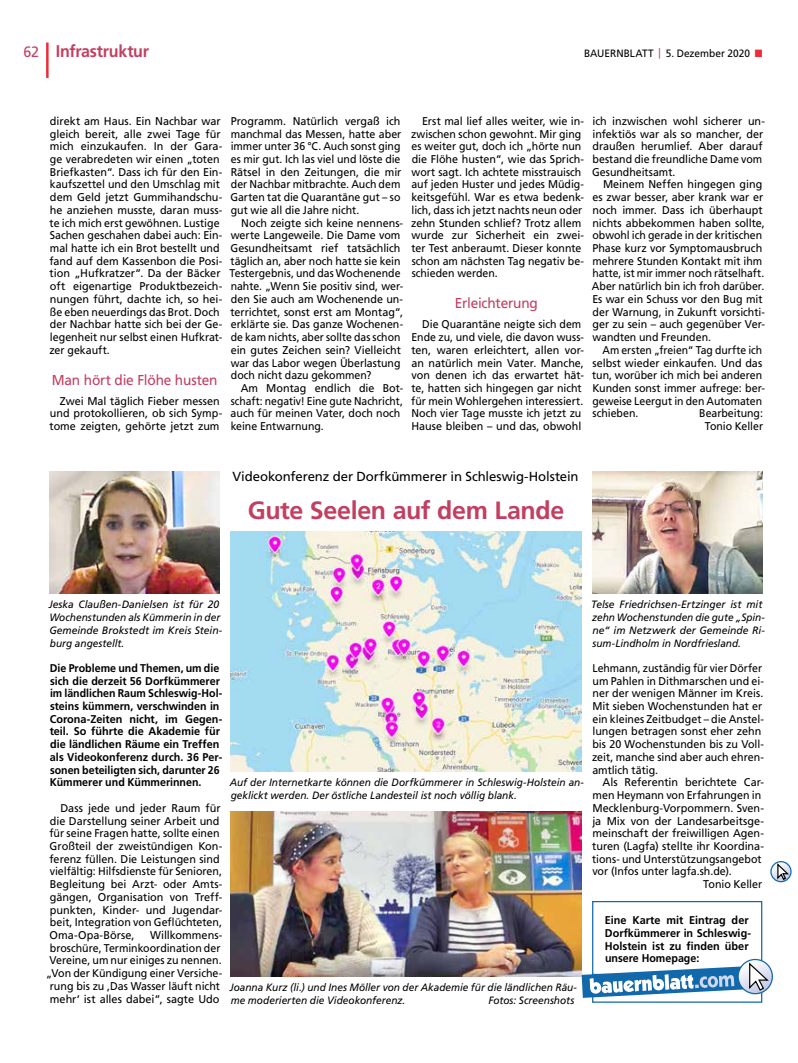
<style>
.page{position:relative;width:798px;height:1063px;background:#fff}
.page>*{position:absolute;margin:0;border:0;box-sizing:border-box;transform-origin:0 0}
.t1{font:700 25px "Frutiger LT Std";letter-spacing:-.015em;color:#c23f61}
.t2{font:700 16.88px "Frutiger LT Std";letter-spacing:-.015em;color:#c23f61;scale:.95 1}
.t3{font:14.38px "Frutiger LT Std";letter-spacing:-.015em;color:#c23f61;scale:.95 1}
.t4{font:13.12px "Frutiger LT Std";letter-spacing:-.005em;color:#000}
.t5{font:11.25px/12.8px "Frutiger LT Std";letter-spacing:-.005em;color:#000;scale:.96 1}
.t6{font:11.25px/12.8px "Frutiger LT Std";letter-spacing:-.005em;color:#000}
.t7{font:11.25px/12.8px "Frutiger LT Std";letter-spacing:-.005em;color:#000;scale:.93 1}
.t8{font:11.25px/12.8px "Frutiger LT Std";letter-spacing:-.005em;color:#000;scale:.94 1}
.t9{font:700 11.25px/12.8px "Frutiger LT Std";color:#000;scale:.95 1}
.t10{font:700 11.25px/12.8px "Frutiger LT Std";color:#000}
.t11{font:11.25px "Frutiger LT Std";letter-spacing:-.005em;color:#000;scale:.95 1}
.t12{font:italic 10.62px/12.8px "Frutiger LT Std";color:#000;scale:.95 1}
.t13{font:italic 10.62px/12.8px "Frutiger LT Std";color:#000}
.t14{font:10.62px "Frutiger LT Std";color:#000;scale:.95 1}
.s1{font-weight:400;font-size:15px}
.s2{color:#c23f61}
.s3{color:#ec2d35}
</style>
<div class="page">
<hr style="left:46px;top:43px;width:3px;height:35px;background:#ec2d35">
<img style="left:50px;top:472px;width:170px;height:122px">
<img style="left:230px;top:812px;width:351px;height:165px">
<img style="left:592px;top:472px;width:170px;height:122px">
<img style="left:230px;top:532px;width:351px;height:240px">
<div style="left:592px;top:901px;width:170px;height:74px;border:1px solid #1168ab"></div>
<div style="left:592px;top:977px;width:170px;height:26px;border:1px solid #1168ab"></div>
<svg style="left:737px;top:959px;width:35px;height:35px"></svg>
<div style="left:737px;top:959px;width:35px;height:35px;border:1px solid #1168ab;border-radius:50%"></div>
<svg style="left:581px;top:961px;width:187px;height:37px"></svg>
<svg style="left:770px;top:862px;width:20px;height:20px"></svg>
<div style="left:770px;top:861px;width:21px;height:21px;border:1px solid #1168ab;border-radius:50%"></div>
<svg style="left:776px;top:862px;width:13px;height:19px"></svg>
<h2 class="t2" style="left:23px;top:41px;width:134px"><span class="s1">62</span> Infrastruktur</h2>
<p class="t14" style="left:584px;top:47px;width:189px">BAUERNBLATT <span class="s2">|</span> 5. Dezember 2020 <span class="s3">■</span></p>
<p class="t5" style="left:230px;top:115px;width:179px;text-align:justify">Programm. Natürlich vergaß ich manchmal das Messen, hatte aber immer unter 36 °C. Auch sonst ging es mir gut. Ich las viel und löste die Rätsel in den Zeitungen, die mir der Nachbar mitbrachte. Auch dem Garten tat die Quarantäne gut – so gut wie all die Jahre nicht.</p>
<p class="t5" style="left:229px;top:216px;width:182px;text-indent:12px">Noch zeigte sich keine nennens&shy;werte Langeweile. Die Dame vom Gesundheitsamt rief tatsächlich täglich an, aber noch hatte sie kein Testergebnis, und das Wochenende nahte. „Wenn Sie positiv sind, wer&shy;den Sie auch am Wochenende un&shy;terrichtet, sonst erst am Montag“, erklärte sie. Das ganze Wochenen&shy;de kam nichts, aber sollte das schon ein gutes Zeichen sein? Vielleicht war das Labor wegen Überlastung doch nicht dazu gekommen?</p>
<p class="t5" style="left:230px;top:382px;width:181px;text-indent:10px">Am Montag endlich die Bot&shy;schaft: negativ! Eine gute Nachricht, auch für meinen Vater, doch noch keine Entwarnung.</p>
<p class="t6" style="left:49px;top:115px;width:174px">direkt am Haus. Ein Nachbar war gleich bereit, alle zwei Tage für mich einzukaufen. In der Gara&shy;ge verabredeten wir einen „toten<br>Briefkasten“. Dass ich für den Ein&shy;kaufszettel und den Umschlag mit dem Geld jetzt Gummihandschu&shy;he anziehen musste, daran muss&shy;te ich mich erst gewöhnen. Lustige<br>Sachen geschahen dabei auch: Ein&shy;mal hatte ich ein Brot bestellt und fand auf dem Kassenbon die Posi&shy;tion „Hufkratzer“. Da der Bäcker oft eigenartige Produktbezeich&shy;nungen führt, dachte ich, so hei&shy;ße eben neuerdings das Brot. Doch der Nachbar hatte sich bei der Ge&shy;legenheit nur selbst einen Hufkrat&shy;zer gekauft.</p>
<p class="t3" style="left:52px;top:371px;width:176px">Man hört die Flöhe husten</p>
<p class="t5" style="left:50px;top:394px;width:181px;text-indent:10px">Zwei Mal täglich Fieber messen und protokollieren, ob sich Symp&shy;tome zeigten, gehörte jetzt zum</p>
<p class="t5" style="left:411px;top:115px;width:182px;text-indent:11px">Erst mal lief alles weiter, wie in&shy;zwischen schon gewohnt. Mir ging es weiter gut, doch ich „hörte nun die Flöhe husten“, wie das Sprich&shy;wort sagt. Ich achtete misstrauisch auf jeden Huster und jedes Müdig&shy;keitsgefühl. War es etwa bedenk&shy;lich, dass ich jetzt nachts neun oder zehn Stunden schlief? Trotz allem wurde zur Sicherheit ein zwei&shy;ter Test anberaumt. Dieser konnte schon am nächsten Tag negativ be&shy;schieden werden.</p>
<p class="t3" style="left:454px;top:295px;width:89px">Erleichterung</p>
<p class="t8" style="left:411px;top:318px;width:185px;text-indent:11px">Die Quarantäne neigte sich dem Ende zu, und viele, die davon wuss&shy;ten, waren erleichtert, allen vor&shy;an natürlich mein Vater. Manche, von denen ich das erwartet hät&shy;te, hatten sich hingegen gar nicht für mein Wohlergehen interessiert.<br>Noch vier Tage musste ich jetzt zu Hause bleiben – und das, obwohl</p>
<p class="t5" style="left:592px;top:115px;width:181px">ich inzwischen wohl sicherer un&shy;infektiös war als so mancher, der draußen herumlief. Aber darauf bestand die freundliche Dame vom<br>Gesundheitsamt.</p>
<p class="t5" style="left:591px;top:178px;width:182px;text-indent:11px">Meinem Neffen hingegen ging es zwar besser, aber krank war er noch immer. Dass ich überhaupt nichts abbekommen haben sollte, obwohl ich gerade in der kritischen<br>Phase kurz vor Symptomausbruch mehrere Stunden Kontakt mit ihm hatte, ist mir immer noch rätselhaft.<br>Aber natürlich bin ich froh darüber.<br>Es war ein Schuss vor den Bug mit der Warnung, in Zukunft vorsichti&shy;ger zu sein – auch gegenüber Ver&shy;wandten und Freunden.</p>
<p class="t7" style="left:592px;top:344px;width:187px;text-indent:10px">Am ersten „freien“ Tag durfte ich selbst wieder einkaufen. Und das tun, worüber ich mich bei anderen<br>Kunden sonst immer aufrege: ber&shy;geweise Leergut in den Automaten schieben.</p>
<p class="t8" style="left:699px;top:407px;width:69px;text-align:center">Bearbeitung:<br>Tonio Keller</p>
<p class="t4" style="left:232px;top:469px;width:347px">Videokonferenz der Dorfkümmerer in Schleswig-Holstein</p>
<h1 class="t1" style="left:247px;top:496px;width:318px">Gute Seelen auf dem Lande</h1>
<p class="t13" style="left:49px;top:598px;width:175px">Jeska Claußen-Danielsen ist für 20<br>Wochenstunden als Kümmerin in der<br>Gemeinde Brokstedt im Kreis Stein&shy;burg angestellt.</p>
<p class="t9" style="left:50px;top:662px;width:183px">Die Probleme und Themen, um die sich die derzeit 56 Dorfkümmerer im ländlichen Raum Schleswig-Hol&shy;steins kümmern, verschwinden in<br>Corona-Zeiten nicht, im Gegen&shy;teil. So führte die Akademie für die ländlichen Räume ein Treffen als Videokonferenz durch. 36 Per&shy;sonen beteiligten sich, darunter 26<br>Kümmerer und Kümmerinnen.</p>
<p class="t6" style="left:49px;top:802px;width:174px;text-indent:11px">Dass jede und jeder Raum für die Darstellung seiner Arbeit und für seine Fragen hatte, sollte einen<br>Großteil der zweistündigen Kon&shy;ferenz füllen. Die Leistungen sind vielfältig: Hilfsdienste für Senioren,<br>Begleitung bei Arzt- oder Amts&shy;gängen, Organisation von Treff&shy;punkten, Kinder- und Jugendar&shy;beit, Integration von Geflüchteten,<br>Oma-Opa-Börse,</p>
<p class="t12" style="left:230px;top:776px;width:374px">Auf der Internetkarte können die Dorfkümmerer in Schleswig-Holstein an&shy;geklickt werden. Der östliche Landesteil ist noch völlig blank.</p>
<p class="t6" style="left:46px;top:929px;width:177px;text-align:right">Willkommens-<br>broschüre, Terminkoordination der<br>Vereine, um nur einiges zu nennen. „Von der Kündigung einer Versiche&shy;rung bis zu ,Das Wasser läuft nicht mehr‘ ist alles dabei“, sagte Udo</p>
<p class="t12" style="left:230px;top:981px;width:367px">Joanna Kurz (li.) und Ines Möller von der Akademie für die ländlichen Räu&shy;me moderierten die Videokonferenz.</p>
<p class="t12" style="left:488px;top:994px;width:92px">Fotos: Screenshots</p>
<p class="t13" style="left:591px;top:598px;width:175px">Telse Friedrichsen-Ertzinger ist mit zehn Wochenstunden die gute „Spin&shy;ne“ im Netzwerk der Gemeinde Ri&shy;sum-Lindholm in Nordfriesland.</p>
<p class="t7" style="left:591px;top:662px;width:186px">Lehmann, zuständig für vier Dörfer um Pahlen in Dithmarschen und ei&shy;ner der wenigen Männer im Kreis.<br>Mit sieben Wochenstunden hat er ein kleines Zeitbudget – die Anstel&shy;lungen betragen sonst eher zehn bis 20 Wochenstunden bis zu Voll&shy;zeit, manche sind aber auch ehren&shy;amtlich tätig.</p>
<p class="t6" style="left:602px;top:776px;width:163px">Als Referentin berichtete Car-</p>
<p class="t11" style="left:592px;top:789px;width:179px">men Heymann von Erfahrungen in</p>
<p class="t6" style="left:592px;top:802px;width:173px">Mecklenburg-Vorpommern. Sven-</p>
<p class="t6" style="left:592px;top:814px;width:173px">ja Mix von der Landesarbeitsge-</p>
<p class="t6" style="left:592px;top:827px;width:173px">meinschaft der freiwilligen Agen-</p>
<p class="t6" style="left:592px;top:840px;width:173px">turen (Lagfa) stellte ihr Koordina-</p>
<p class="t8" style="left:592px;top:852px;width:182px">tions- und Unterstützungsangebot</p>
<p class="t11" style="left:592px;top:865px;width:148px">vor (Infos unter lagfa.sh.de).</p>
<p class="t11" style="left:703px;top:878px;width:64px">Tonio Keller</p>
<p class="t10" style="left:604px;top:914px;width:148px">Eine Karte mit Eintrag der<br>Dorfkümmerer in Schleswig-<br>Holstein ist zu finden über unsere Homepage:</p>
</div>
